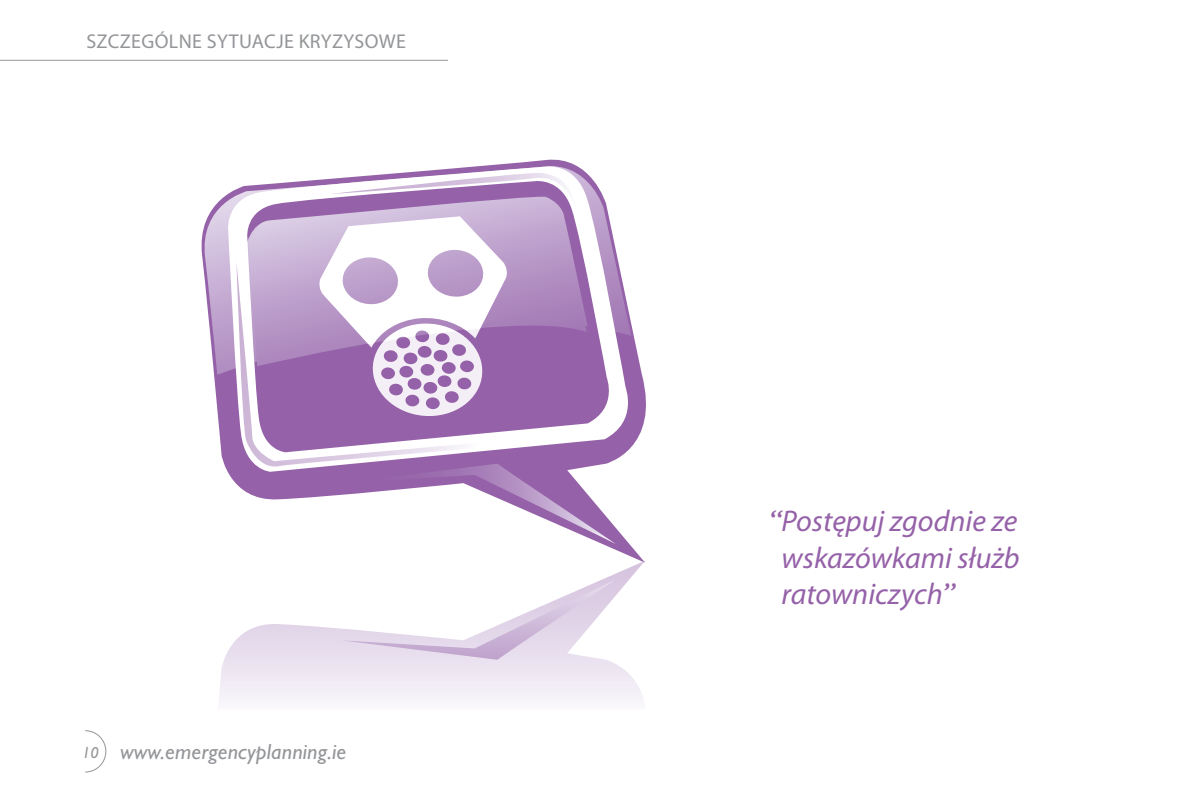
<style>
.page{position:relative;width:1191px;height:806px;background:#fff}
.page>*{position:absolute;margin:0;border:0;box-sizing:border-box;transform-origin:0 0}
.t1{font:italic 30px/36px "Myriad Pro";color:#9561a8;text-align:justify}
.t2{font:italic 22px "Gill Sans";letter-spacing:.01em;color:#939598}
.t3{font:20px "Myriad Pro";letter-spacing:.02em;color:#939598}
.s1{font-size:16px}
.s2{font-family:"Gill Sans"}
</style>
<div class="page">
<svg style="left:214px;top:159px;width:432px;height:401px"></svg>
<svg style="left:201px;top:166px;width:25px;height:208px"></svg>
<svg style="left:226px;top:163px;width:412px;height:308px"></svg>
<svg style="left:236px;top:261px;width:385px;height:205px"></svg>
<svg style="left:341px;top:463px;width:275px;height:80px"></svg>
<svg style="left:219px;top:560px;width:426px;height:141px"></svg>
<svg style="left:341px;top:579px;width:275px;height:80px"></svg>
<svg style="left:318px;top:173px;width:260px;height:254px"></svg>
<hr style="left:0;top:60px;width:448px;height:1px;background:#939598">
<svg style="left:85px;top:730px;width:22px;height:42px"></svg>
<p class="t3" style="left:86px;top:29px;width:321px">SZCZEGÓLNE SYTUACJE KRYZYSOWE</p>
<p class="t2" style="left:82px;top:738px;width:265px"><span class="s1">10</span> www.emergencyplanning.ie</p>
<p class="t1" style="left:781px;top:502px;width:240px;text-indent:-12px"><span class="s2">“</span>Postępuj zgodnie ze wskazówkami służb ratowniczych<span class="s2">”</span></p>
</div>
